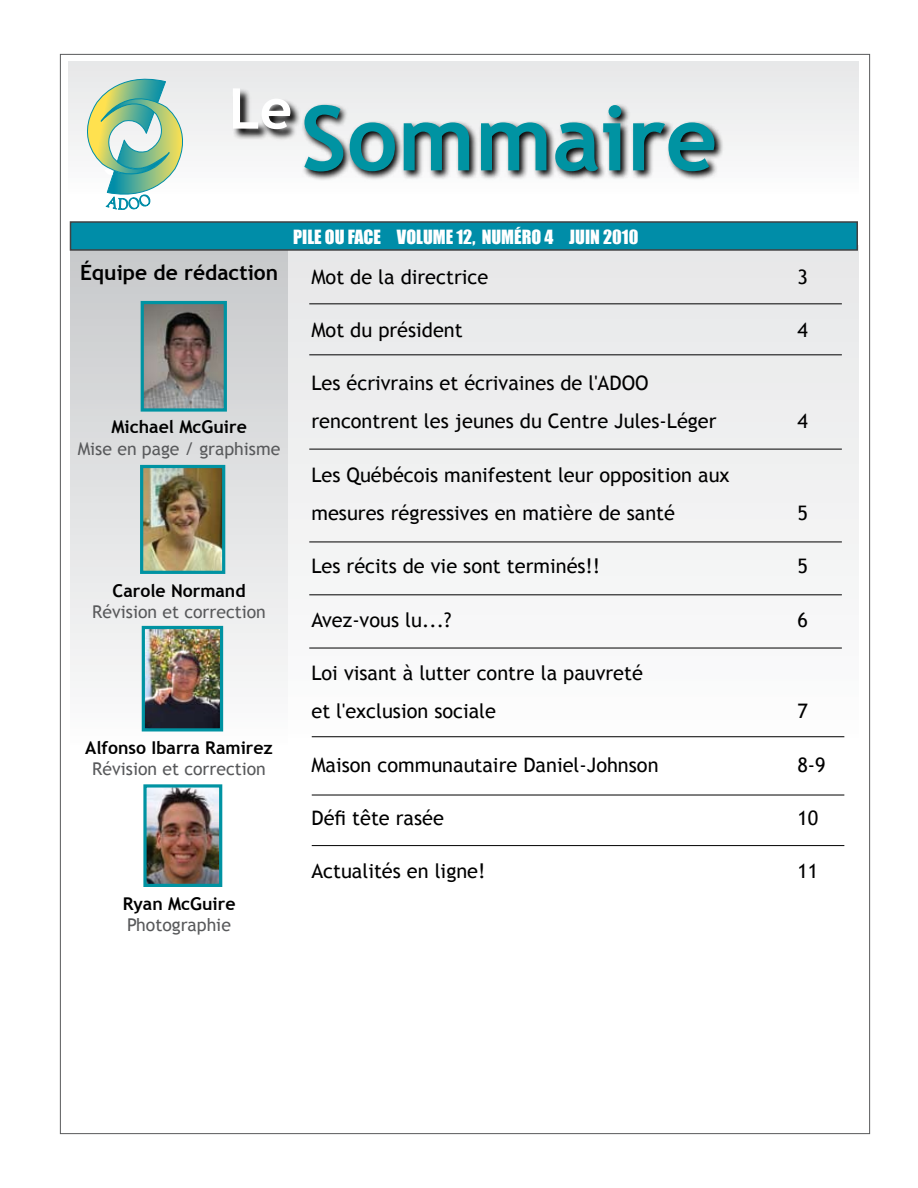
<style>
.page{position:relative;width:918px;height:1188px;background:#fff}
.page>*{position:absolute;margin:0;border:0;box-sizing:border-box;transform-origin:0 0}
.t1{font:700 90px "Trebuchet MS";color:#0093a2}
.t2{font:700 56.25px "Trebuchet MS";color:#fff}
.t3{font:700 21px "Trebuchet MS";color:#000}
.t4{font:19.95px/38.2px "Trebuchet MS";color:#000}
.t5{font:18px "Impact";color:#fff}
.t6{font:17.7px "Trebuchet MS";color:#58595b}
.t7{font:700 17.7px "Trebuchet MS";color:#000}
</style>
<div class="page">
<div style="left:68px;top:62px;width:790px;height:156px;background:linear-gradient(to bottom,#e6e7e8,#fff)"></div>
<div style="left:70px;top:246px;width:219px;height:584px;background:linear-gradient(to bottom,#c6c9cb,#fff)"></div>
<div style="left:289px;top:246px;width:569px;height:584px;background:#f3f3f3"></div>
<svg style="left:73px;top:70px;width:123px;height:146px"></svg>
<div style="left:70px;top:221px;width:788px;height:30px;background:#008da8;border:2px solid #414142"></div>
<svg style="left:301px;top:102px;width:547px;height:149px"></svg>
<svg style="left:232px;top:88px;width:335px;height:106px"></svg>
<img style="left:144px;top:469px;width:77px;height:101px">
<div style="left:140px;top:465px;width:85px;height:109px;border:3px solid #0093a2"></div>
<img style="left:145px;top:305px;width:78px;height:103px">
<div style="left:141px;top:301px;width:86px;height:111px;border:3px solid #0093a2"></div>
<img style="left:146px;top:630px;width:73px;height:97px">
<div style="left:142px;top:626px;width:81px;height:105px;border:3px solid #0093a2"></div>
<img style="left:147px;top:788px;width:71px;height:95px">
<div style="left:143px;top:784px;width:79px;height:103px;border:3px solid #0093a2"></div>
<hr style="left:309px;top:354px;width:533px;height:1px;background:#000">
<hr style="left:309px;top:594px;width:533px;height:1px;background:#000">
<hr style="left:309px;top:542px;width:533px;height:1px;background:#000">
<hr style="left:309px;top:449px;width:533px;height:1px;background:#000">
<hr style="left:309px;top:648px;width:533px;height:1px;background:#000">
<hr style="left:312px;top:736px;width:532px;height:1px;background:#000">
<hr style="left:312px;top:795px;width:532px;height:1px;background:#000">
<hr style="left:312px;top:845px;width:532px;height:1px;background:#000">
<hr style="left:309px;top:303px;width:533px;height:1px;background:#000">
<h2 class="t2" style="left:229px;top:73px;width:65px">Le</h2>
<h1 class="t1" style="left:301px;top:82px;width:418px">Sommaire</h1>
<p class="t3" style="left:80px;top:259px;width:200px">Équipe de rédaction</p>
<p class="t7" style="left:111px;top:416px;width:137px">Michael McGuire</p>
<p class="t6" style="left:78px;top:438px;width:204px">Mise en page / graphisme</p>
<p class="t7" style="left:113px;top:580px;width:134px">Carole Normand</p>
<p class="t6" style="left:92px;top:602px;width:175px">Révision et correction</p>
<p class="t7" style="left:85px;top:736px;width:189px">Alfonso Ibarra Ramirez</p>
<p class="t6" style="left:92px;top:758px;width:175px">Révision et correction</p>
<p class="t7" style="left:123px;top:893px;width:114px">Ryan McGuire</p>
<p class="t6" style="left:127px;top:915px;width:105px">Photographie</p>
<p class="t5" style="left:293px;top:223px;width:347px">PILE OU FACE VOLUME 12, NUMÉRO 4 JUIN 2010</p>
<p class="t4" style="left:311px;top:258px;width:178px">Mot de la directrice</p>
<p class="t4" style="left:797px;top:258px;width:12px">3</p>
<p class="t4" style="left:311px;top:311px;width:153px">Mot du président</p>
<p class="t4" style="left:797px;top:311px;width:12px">4</p>
<p class="t4" style="left:311px;top:364px;width:407px">Les écrivrains et écrivaines de l'ADOO rencontrent les jeunes du Centre Jules-Léger</p>
<p class="t4" style="left:797px;top:403px;width:12px">4</p>
<p class="t4" style="left:311px;top:456px;width:420px">Les Québécois manifestent leur opposition aux mesures régressives en matière de santé</p>
<p class="t4" style="left:797px;top:494px;width:12px">5</p>
<p class="t4" style="left:311px;top:547px;width:290px">Les récits de vie sont terminés!!</p>
<p class="t4" style="left:797px;top:547px;width:12px">5</p>
<p class="t4" style="left:311px;top:601px;width:141px">Avez-vous lu...?</p>
<p class="t4" style="left:797px;top:601px;width:12px">6</p>
<p class="t4" style="left:311px;top:654px;width:333px">Loi visant à lutter contre la pauvreté et l'exclusion sociale</p>
<p class="t4" style="left:797px;top:692px;width:12px">7</p>
<p class="t4" style="left:311px;top:746px;width:349px">Maison communautaire Daniel-Johnson</p>
<p class="t4" style="left:797px;top:746px;width:30px">8-9</p>
<p class="t4" style="left:311px;top:799px;width:134px">Défi tête rasée</p>
<p class="t4" style="left:797px;top:799px;width:22px">10</p>
<p class="t4" style="left:311px;top:852px;width:176px">Actualités en ligne!</p>
<p class="t4" style="left:797px;top:852px;width:22px">11</p>
</div>
